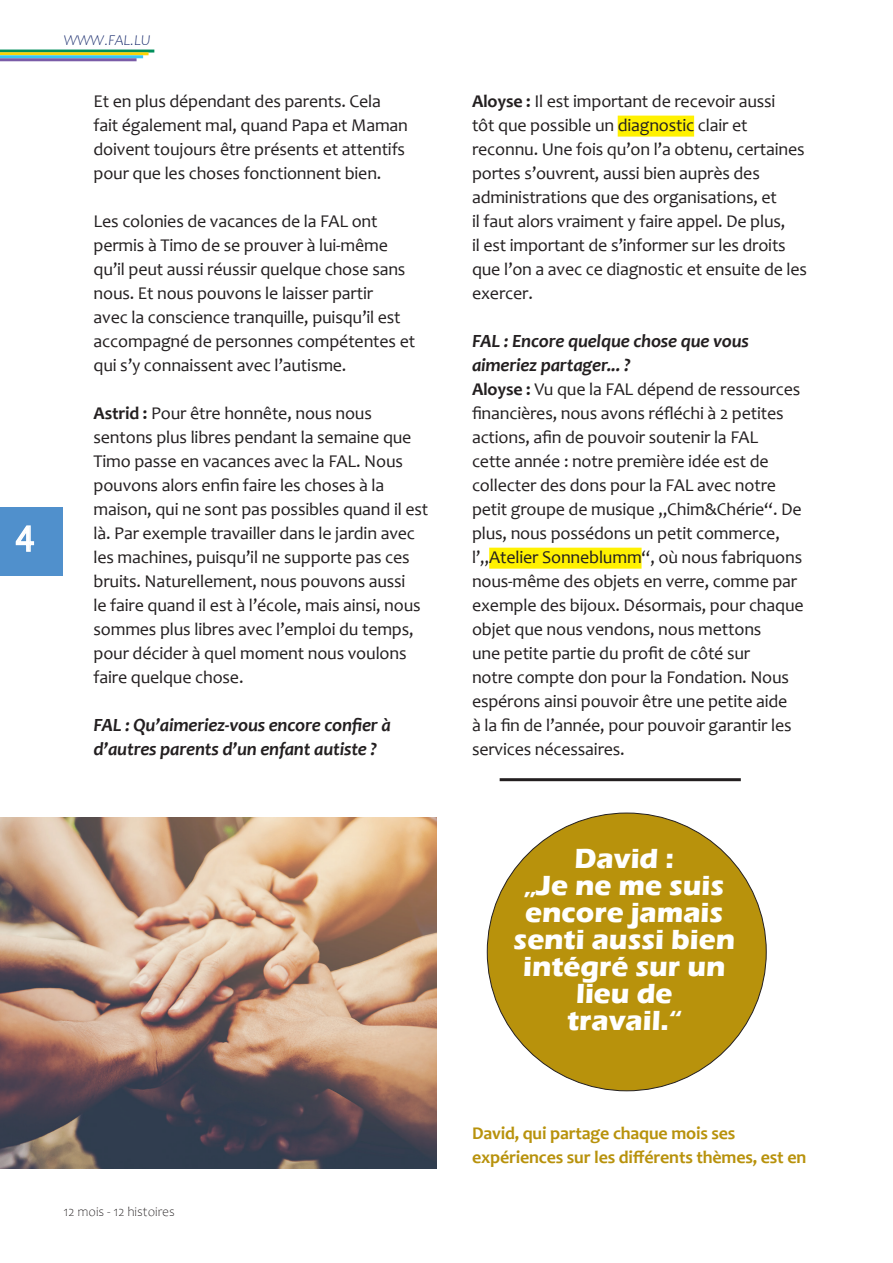
<style>
.page{position:relative;width:893px;height:1263px;background:#fff}
.page>*{position:absolute;margin:0;border:0;box-sizing:border-box;transform-origin:0 0}
.t1{font:34.5px "Lucida Console";color:#fff}
.t2{font:700 28.5px/27px "Eras ITC";color:#fff;text-align:center}
.t3{font:italic 700 18.75px/24px "Candara";letter-spacing:-.01em;color:#231f20}
.t4{font:18px/24px "Candara";letter-spacing:-.01em;color:#231f20}
.t5{font:700 18px/24px "Candara";letter-spacing:-.01em;color:#b8920c}
.t6{font:italic 300 15px "Candara";color:#172a6c}
.t7{font:300 13.5px "Candara";color:#231f20}
.s1{font-weight:700}
</style>
<div class="page">
<div style="left:0;top:507px;width:63px;height:68px;background:#5090cc"></div>
<svg style="left:15px;top:525px;width:20px;height:27px"></svg>
<hr style="left:0;top:50px;width:154px;height:3px;background:#008f5b">
<hr style="left:0;top:52px;width:149px;height:3px;background:#fcd406">
<hr style="left:0;top:55px;width:143px;height:3px;background:#38c6f4">
<hr style="left:0;top:58px;width:137px;height:3px;background:#7a5ca7">
<div style="left:618px;top:116px;width:76px;height:21px;background:#fff101"></div>
<div style="left:489px;top:548px;width:153px;height:21px;background:#fff101"></div>
<div style="left:487px;top:813px;width:279px;height:278px;background:#b8920c;border-radius:50%"></div>
<hr style="left:500px;top:778px;width:241px;height:3px;background:#231f20">
<img style="left:0;top:817px;width:437px;height:352px">
<h1 class="t1" style="left:15px;top:524px;width:22px">4</h1>
<p class="t6" style="left:64px;top:32px;width:88px">WWW.FAL.LU</p>
<p class="t4" style="left:94px;top:89px;width:316px">Et en plus dépendant des parents. Cela fait également mal, quand Papa et Maman doivent toujours être présents et attentifs pour que les choses fonctionnent bien.</p>
<p class="t4" style="left:94px;top:209px;width:323px">Les colonies de vacances de la FAL ont permis à Timo de se prouver à lui-même qu’il peut aussi réussir quelque chose sans nous. Et nous pouvons le laisser partir<br>avec la conscience tranquille, puisqu’il est accompagné de personnes compétentes et qui s’y connaissent avec l’autisme.</p>
<p class="t4" style="left:94px;top:401px;width:336px"><span class="s1">Astrid :</span> Pour être honnête, nous nous sentons plus libres pendant la semaine que Timo passe en vacances avec la FAL. Nous pouvons alors enfin faire les choses à la maison, qui ne sont pas possibles quand il est là. Par exemple travailler dans le jardin avec les machines, puisqu’il ne supporte pas ces bruits. Naturellement, nous pouvons aussi<br>le faire quand il est à l’école, mais ainsi, nous sommes plus libres avec l’emploi du temps, pour décider à quel moment nous voulons faire quelque chose.</p>
<p class="t3" style="left:94px;top:712px;width:299px">FAL : Qu’aimeriez-vous encore confier à d’autres parents d’un enfant autiste ?</p>
<p class="t7" style="left:64px;top:1204px;width:113px">12 mois - 12 histoires</p>
<p class="t4" style="left:472px;top:89px;width:337px"><span class="s1">Aloyse :</span> Il est important de recevoir aussi<br>tôt que possible un diagnostic clair et reconnu. Une fois qu’on l’a obtenu, certaines portes s’ouvrent, aussi bien auprès des administrations que des organisations, et<br>il faut alors vraiment y faire appel. De plus,<br>il est important de s’informer sur les droits que l’on a avec ce diagnostic et ensuite de les exercer.</p>
<p class="t3" style="left:472px;top:328px;width:278px">FAL : Encore quelque chose que vous aimeriez partager... ?</p>
<p class="t4" style="left:472px;top:377px;width:333px"><span class="s1">Aloyse :</span> Vu que la FAL dépend de ressources financières, nous avons réfléchi à 2 petites actions, afin de pouvoir soutenir la FAL<br>cette année : notre première idée est de collecter des dons pour la FAL avec notre petit groupe de musique „Chim&amp;Chérie“. De plus, nous possédons un petit commerce, l’„Atelier Sonneblumm“, où nous fabriquons nous-même des objets en verre, comme par exemple des bijoux. Désormais, pour chaque objet que nous vendons, nous mettons<br>une petite partie du profit de côté sur<br>notre compte don pour la Fondation. Nous espérons ainsi pouvoir être une petite aide<br>à la fin de l’année, pour pouvoir garantir les services nécessaires.</p>
<h2 class="t2" style="left:514px;top:845px;width:223px">David :<br>„Je ne me suis encore jamais senti aussi bien intégré sur un lieu de<br>travail.“</h2>
<p class="t5" style="left:472px;top:1120px;width:336px">David, qui partage chaque mois ses expériences sur les différents thèmes, est en</p>
</div>
